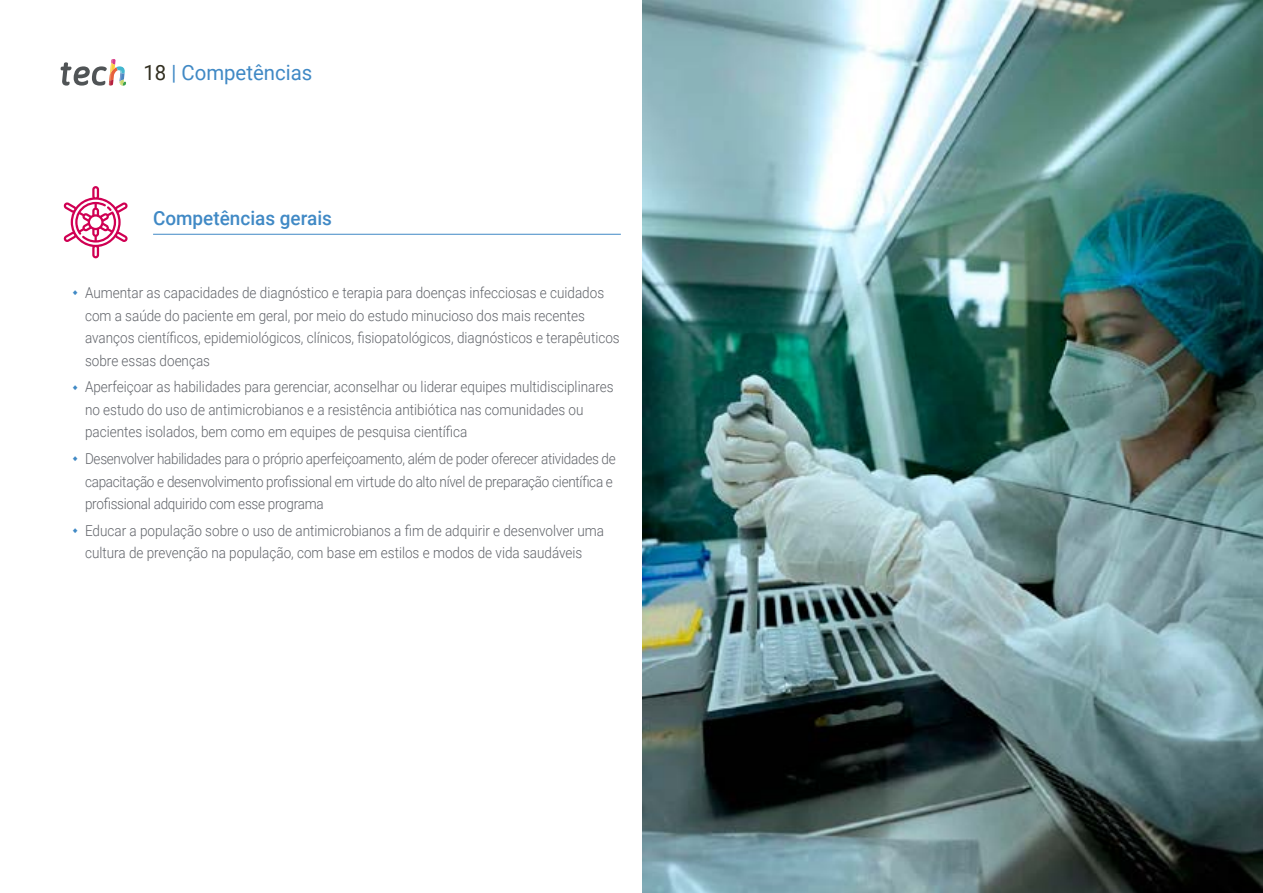
<style>
.page{position:relative;width:1263px;height:893px;background:#fff}
.page>*{position:absolute;margin:0;border:0;box-sizing:border-box;transform-origin:0 0}
.t1{font:21px "Roboto";color:#4089c5}
.t2{font:500 19.5px "Roboto";color:#4089c5}
.t3{font:300 15px/22.5px "Roboto";color:#61646a;scale:.9 1}
.t4{font:300 15px/22.5px "Roboto";letter-spacing:-.02em;color:#61646a;scale:.9 1}
.s1{color:#312e20}
</style>
<div class="page">
<hr style="left:153px;top:234px;width:468px;height:1px;background:#4089c5">
<svg style="left:63px;top:186px;width:65px;height:72px"></svg>
<svg style="left:61px;top:59px;width:65px;height:27px"></svg>
<img style="left:642px;top:0;width:621px;height:893px">
<h1 class="t1" style="left:144px;top:57px;width:170px"><span class="s1">18</span> | Competências</h1>
<h2 class="t2" style="left:153px;top:205px;width:180px">Competências gerais</h2>
<p class="t3" style="left:85px;top:281px;width:596px">Aumentar as capacidades de diagnóstico e terapia para doenças infecciosas e cuidados com a saúde do paciente em geral, por meio do estudo minucioso dos mais recentes avanços científicos, epidemiológicos, clínicos, fisiopatológicos, diagnósticos e terapêuticos sobre essas doenças</p>
<p class="t3" style="left:85px;top:375px;width:589px">Aperfeiçoar as habilidades para gerenciar, aconselhar ou liderar equipes multidisciplinares no estudo do uso de antimicrobianos e a resistência antibiótica nas comunidades ou pacientes isolados, bem como em equipes de pesquisa científica</p>
<p class="t4" style="left:85px;top:447px;width:591px">Desenvolver habilidades para o próprio aperfeiçoamento, além de poder oferecer atividades de capacitação e desenvolvimento profissional em virtude do alto nível de preparação científica e profissional adquirido com esse programa</p>
<p class="t3" style="left:85px;top:519px;width:578px">Educar a população sobre o uso de antimicrobianos a fim de adquirir e desenvolver uma cultura de prevenção na população, com base em estilos e modos de vida saudáveis</p>
</div>
